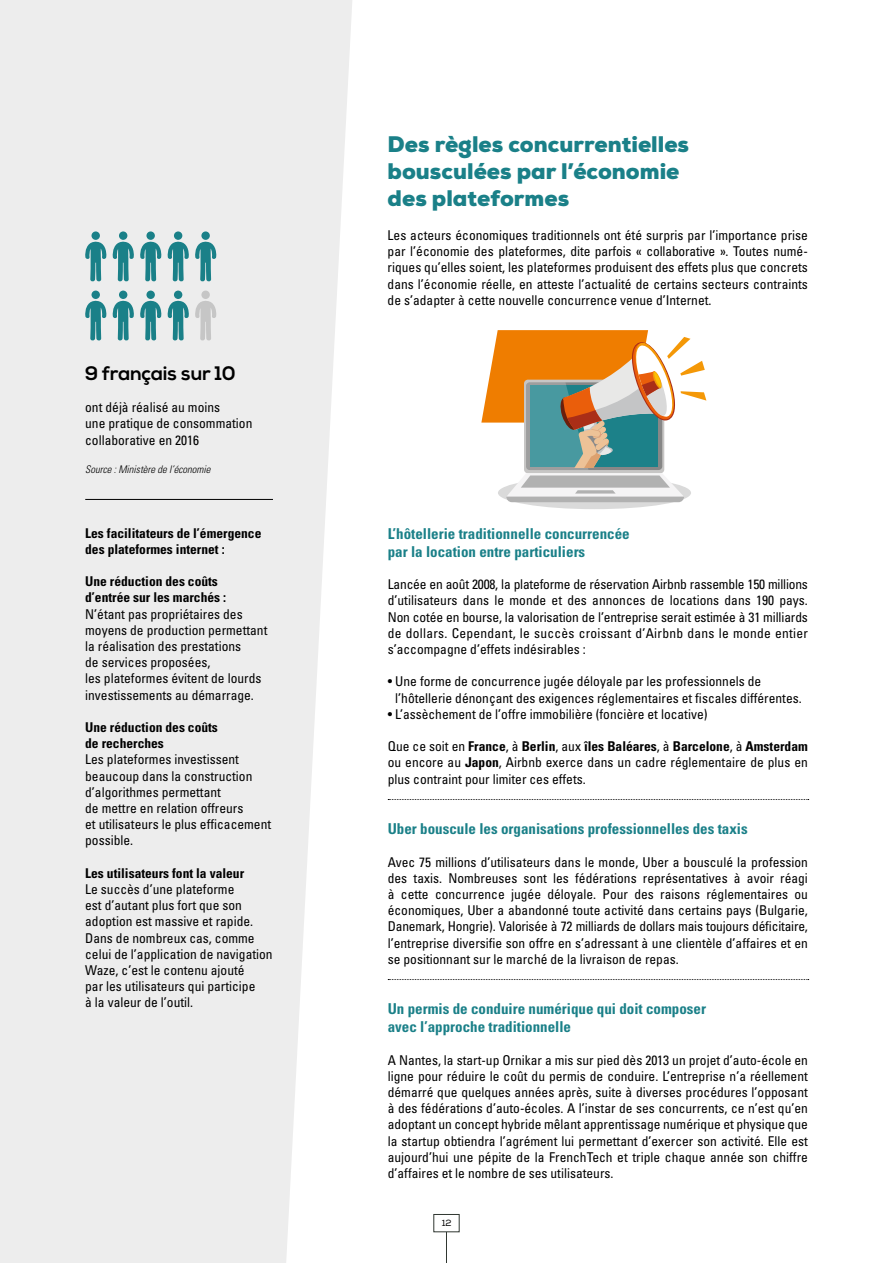
<style>
.page{position:relative;width:893px;height:1263px;background:#fff}
.page>*{position:absolute;margin:0;border:0;box-sizing:border-box;transform-origin:0 0}
.t1{font:900 22.5px/27px "Nexa";color:#1a8088}
.t2{font:700 19.5px "Nexa";color:#000}
.t3{font:700 condensed 15px/18px "Univers";color:#1a8088}
.t4{font:condensed 13.5px/16.2px "Univers";color:#000;text-align:justify}
.t5{font:700 condensed 13.5px/16.2px "Univers";color:#000}
.t6{font:italic 300 condensed 10.5px "Univers";color:#000}
.t7{font:9px "Nexa";color:#000}
.s1{font-weight:700}
</style>
<div class="page">
<hr style="left:446px;top:1232px;width:1px;height:31px;background:#303731">
<div style="left:433px;top:1214px;width:27px;height:18px;border:1px solid #303731"></div>
<svg style="left:388px;top:799px;width:421px;height:1px"></svg>
<svg style="left:388px;top:979px;width:421px;height:1px"></svg>
<div style="left:498px;top:476px;width:193px;height:33px;background:#dadada;border-radius:50%"></div>
<svg style="left:481px;top:330px;width:225px;height:172px"></svg>
<svg style="left:0;top:0;width:352px;height:1263px;background:#eee"></svg>
<hr style="left:85px;top:499px;width:188px;height:1px;background:#000">
<div style="left:92px;top:231px;width:8px;height:9px;background:#1a8088;border-radius:50%"></div>
<div style="left:92px;top:291px;width:8px;height:8px;background:#1a8088;border-radius:50%"></div>
<div style="left:119px;top:231px;width:8px;height:9px;background:#1a8088;border-radius:50%"></div>
<svg style="left:85px;top:242px;width:49px;height:40px;background:#81b5b9"></svg>
<div style="left:119px;top:291px;width:8px;height:8px;background:#1a8088;border-radius:50%"></div>
<svg style="left:85px;top:301px;width:49px;height:40px;background:#81b5b9"></svg>
<div style="left:146px;top:231px;width:9px;height:9px;background:#1a8088;border-radius:50%"></div>
<div style="left:146px;top:291px;width:9px;height:8px;background:#1a8088;border-radius:50%"></div>
<div style="left:174px;top:231px;width:8px;height:9px;background:#1a8088;border-radius:50%"></div>
<svg style="left:140px;top:242px;width:49px;height:40px;background:#81b5b9"></svg>
<div style="left:201px;top:231px;width:9px;height:9px;background:#1a8088;border-radius:50%"></div>
<svg style="left:195px;top:242px;width:22px;height:40px"></svg>
<div style="left:174px;top:291px;width:8px;height:8px;background:#1a8088;border-radius:50%"></div>
<svg style="left:140px;top:301px;width:49px;height:40px;background:#81b5b9"></svg>
<div style="left:201px;top:291px;width:9px;height:8px;background:#c6c6c6;border-radius:50%"></div>
<svg style="left:195px;top:301px;width:22px;height:40px"></svg>
<h2 class="t2" style="left:85px;top:362px;width:152px">9 français sur 10</h2>
<p class="t4" style="left:85px;top:399px;width:169px;text-align:left">ont déjà réalisé au moins<br>une pratique de consommation collaborative en 2016</p>
<p class="t6" style="left:85px;top:463px;width:127px">Source : Ministère de l’économie</p>
<p class="t5" style="left:85px;top:524px;width:178px">Les facilitateurs de l’émergence des plateformes internet :</p>
<p class="t5" style="left:85px;top:573px;width:142px">Une réduction des coûts d’entrée sur les marchés :</p>
<p class="t4" style="left:85px;top:605px;width:184px;text-align:left">N’étant pas propriétaires des moyens de production permettant la réalisation des prestations<br>de services proposées,<br>les plateformes évitent de lourds investissements au démarrage.</p>
<p class="t5" style="left:85px;top:719px;width:134px">Une réduction des coûts de recherches</p>
<p class="t4" style="left:85px;top:751px;width:187px;text-align:left">Les plateformes investissent beaucoup dans la construction d’algorithmes permettant<br>de mettre en relation offreurs<br>et utilisateurs le plus efficacement possible.</p>
<p class="t5" style="left:85px;top:865px;width:160px">Les utilisateurs font la valeur</p>
<p class="t4" style="left:85px;top:881px;width:189px;text-align:left">Le succès d’une plateforme<br>est d’autant plus fort que son adoption est massive et rapide.<br>Dans de nombreux cas, comme celui de l’application de navigation<br>Waze, c’est le contenu ajouté<br>par les utilisateurs qui participe<br>à la valeur de l’outil.</p>
<h1 class="t1" style="left:388px;top:131px;width:303px">Des règles concurrentielles bousculées par l’économie des plateformes</h1>
<p class="t4" style="left:388px;top:227px;width:422px">Les acteurs économiques traditionnels ont été surpris par l’importance prise par l’économie des plateformes, dite parfois « collaborative ». Toutes numé&shy;riques qu’elles soient, les plateformes produisent des effets plus que concrets dans l’économie réelle, en atteste l’actualité de certains secteurs contraints de s’adapter à cette nouvelle concurrence venue d’Internet.</p>
<p class="t3" style="left:388px;top:524px;width:243px">L’hôtellerie traditionnelle concurrencée par la location entre particuliers</p>
<p class="t4" style="left:388px;top:576px;width:422px">Lancée en août 2008, la plateforme de réservation Airbnb rassemble 150 millions d’utilisateurs dans le monde et des annonces de locations dans 190 pays.<br>Non cotée en bourse, la valorisation de l’entreprise serait estimée à 31 milliards de dollars. Cependant, le succès croissant d’Airbnb dans le monde entier s’accompagne d’effets indésirables :</p>
<p class="t4" style="left:395px;top:673px;width:408px;text-indent:-7px">• Une forme de concurrence jugée déloyale par les professionnels de l’hôtellerie dénonçant des exigences réglementaires et fiscales différentes.</p>
<p class="t4" style="left:388px;top:706px;width:321px">• L’assèchement de l’offre immobilière (foncière et locative)</p>
<p class="t4" style="left:388px;top:738px;width:422px">Que ce soit en <span class="s1">France</span>, à <span class="s1">Berlin</span>, aux <span class="s1">îles Baléares</span>, à <span class="s1">Barcelone</span>, à <span class="s1">Amsterdam </span>ou encore au <span class="s1">Japon</span>, Airbnb exerce dans un cadre réglementaire de plus en plus contraint pour limiter ces effets.</p>
<p class="t3" style="left:388px;top:820px;width:361px">Uber bouscule les organisations professionnelles des taxis</p>
<p class="t4" style="left:388px;top:853px;width:422px">Avec 75 millions d’utilisateurs dans le monde, Uber a bousculé la profession des taxis. Nombreuses sont les fédérations représentatives à avoir réagi à cette concurrence jugée déloyale. Pour des raisons réglementaires ou économiques, Uber a abandonné toute activité dans certains pays (Bulgarie, Danemark, Hongrie). Valorisée à 72 milliards de dollars mais toujours déficitaire, l’entreprise diversifie son offre en s’adressant à une clientèle d’affaires et en se positionnant sur le marché de la livraison de repas.</p>
<p class="t3" style="left:388px;top:1000px;width:320px">Un permis de conduire numérique qui doit composer avec l’approche traditionnelle</p>
<p class="t4" style="left:388px;top:1051px;width:422px">A Nantes, la start-up Ornikar a mis sur pied dès 2013 un projet d’auto-école en ligne pour réduire le coût du permis de conduire. L’entreprise n’a réellement démarré que quelques années après, suite à diverses procédures l’opposant à des fédérations d’auto-écoles. A l’instar de ses concurrents, ce n’est qu’en adoptant un concept hybride mêlant apprentissage numérique et physique que la startup obtiendra l’agrément lui permettant d’exercer son activité. Elle est aujourd’hui une pépite de la FrenchTech et triple chaque année son chiffre d’affaires et le nombre de ses utilisateurs.</p>
<p class="t7" style="left:442px;top:1217px;width:11px">12</p>
</div>
